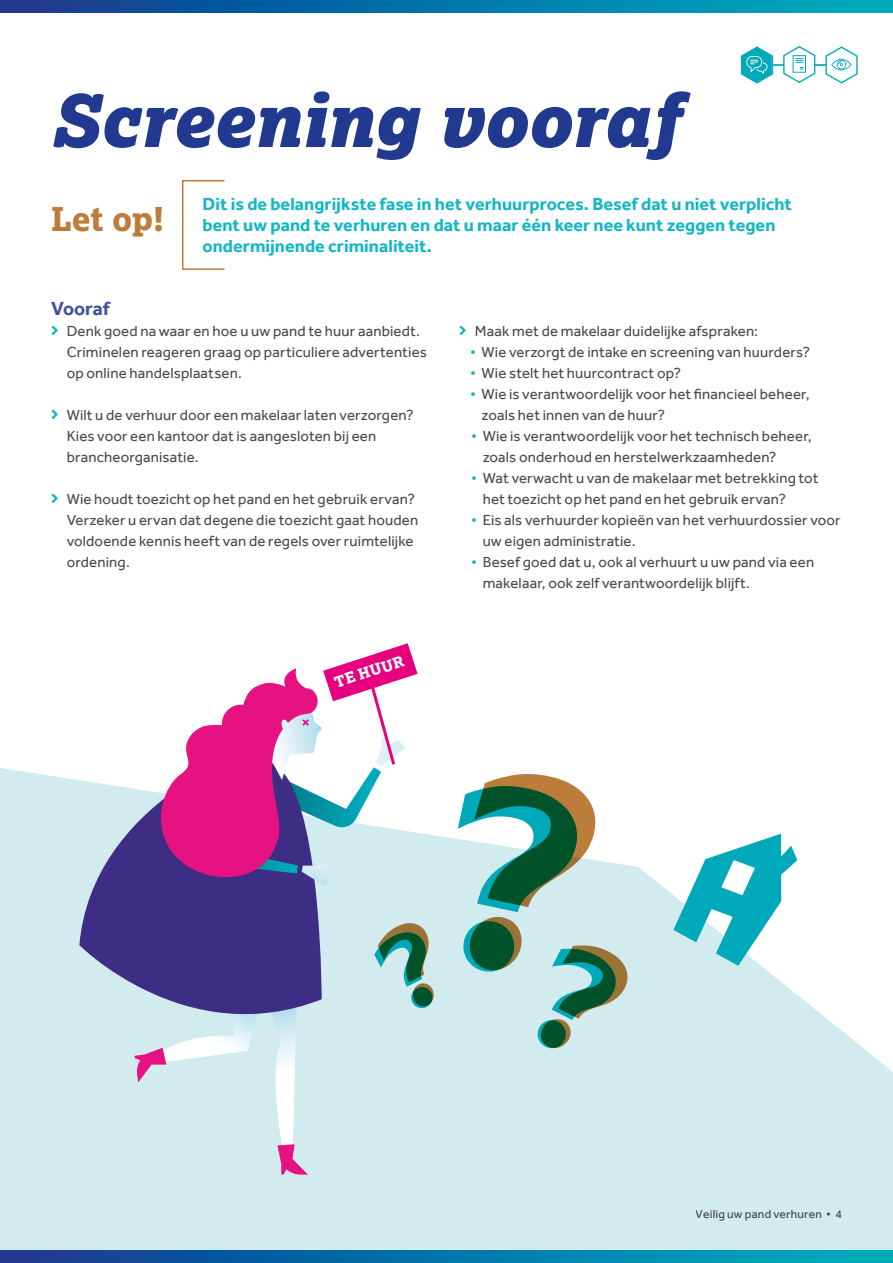
<style>
.page{position:relative;width:893px;height:1263px;background:#fff}
.page>*{position:absolute;margin:0;border:0;box-sizing:border-box;transform-origin:0 0}
.t1{font:italic 900 72px "Lexia";letter-spacing:-.01em;color:#213a8f}
.t2{font:800 33px "Lexia";color:#bc7d3b}
.t3{font:700 19.5px "Effra";color:#42519e}
.t4{font:700 18px/21px "Effra";letter-spacing:.005em;color:#13b6c4}
.t5{font:15px/21px "Effra";letter-spacing:.01em;color:#4a4a49}
.t6{font:800 15px "Lexia";color:#fff}
.t7{font:12px "Effra";letter-spacing:.02em;color:#4a4a49}
.s1{color:#13b6c4}
</style>
<div class="page">
<div style="left:182px;top:180px;width:43px;height:90px;border:2px solid #bc7d3b"></div>
<svg style="left:0;top:768px;width:893px;height:482px;fill:#d2ebef"></svg>
<hr style="left:765px;top:64px;width:81px;height:2px;background:#00a9b9">
<svg style="left:825px;top:46px;width:33px;height:38px"></svg>
<svg style="left:782px;top:46px;width:34px;height:37px"></svg>
<svg style="left:740px;top:46px;width:34px;height:38px"></svg>
<svg style="left:673px;top:834px;width:124px;height:132px"></svg>
<svg style="left:0;top:0;width:893px;height:13px;background:#0574a8"></svg>
<svg style="left:0;top:1250px;width:893px;height:13px;background:#0574a8"></svg>
<svg style="left:79px;top:768px;width:55px;height:284px;background:#a1aacb"></svg>
<svg style="left:134px;top:643px;width:504px;height:532px"></svg>
<h1 class="t1" style="left:51px;top:73px;width:630px">Screening vooraf</h1>
<h2 class="t2" style="left:51px;top:198px;width:115px">Let op!</h2>
<p class="t4" style="left:203px;top:193px;width:591px">Dit is de belangrijkste fase in het verhuurproces. Besef dat u niet verplicht bent uw pand te verhuren en dat u maar één keer nee kunt zeggen tegen ondermijnende criminaliteit.</p>
<h3 class="t3" style="left:51px;top:297px;width:60px">Vooraf</h3>
<p class="t5" style="left:67px;top:320px;width:362px">Denk goed na waar en hoe u uw pand te huur aanbiedt.<br>Criminelen reageren graag op particuliere advertenties op online handelsplaatsen.</p>
<p class="t5" style="left:67px;top:404px;width:349px">Wilt u de verhuur door een makelaar laten verzorgen?<br>Kies voor een kantoor dat is aangesloten bij een brancheorganisatie.</p>
<p class="t5" style="left:67px;top:488px;width:353px">Wie houdt toezicht op het pand en het gebruik ervan?<br>Verzeker u ervan dat degene die toezicht gaat houden voldoende kennis heeft van de regels over ruimtelijke ordening.</p>
<p class="t6" style="left:332px;top:673px;width:74px;rotate:-18deg">TE HUUR</p>
<p class="t5" style="left:475px;top:320px;width:285px">Maak met de makelaar duidelijke afspraken:</p>
<p class="t5" style="left:470px;top:341px;width:341px"><span class="s1">•</span> Wie verzorgt de intake en screening van huurders?</p>
<p class="t5" style="left:470px;top:362px;width:212px"><span class="s1">•</span> Wie stelt het huurcontract op?</p>
<p class="t5" style="left:482px;top:383px;width:330px;text-indent:-11px"><span class="s1">•</span> Wie is verantwoordelijk voor het financieel beheer, zoals het innen van de huur?</p>
<p class="t5" style="left:483px;top:425px;width:330px;text-indent:-11px"><span class="s1">•</span> Wie is verantwoordelijk voor het technisch beheer, zoals onderhoud en herstelwerkzaamheden?</p>
<p class="t5" style="left:483px;top:467px;width:337px;text-indent:-11px"><span class="s1">•</span> Wat verwacht u van de makelaar met betrekking tot het toezicht op het pand en het gebruik ervan?</p>
<p class="t5" style="left:483px;top:509px;width:359px;text-indent:-11px"><span class="s1">•</span> Eis als verhuurder kopieën van het verhuurdossier voor uw eigen administratie.</p>
<p class="t5" style="left:483px;top:551px;width:333px;text-indent:-11px"><span class="s1">•</span> Besef goed dat u, ook al verhuurt u uw pand via een makelaar, ook zelf verantwoordelijk blijft.</p>
<p class="t7" style="left:696px;top:1207px;width:147px">Veilig uw pand verhuren • 4</p>
</div>
